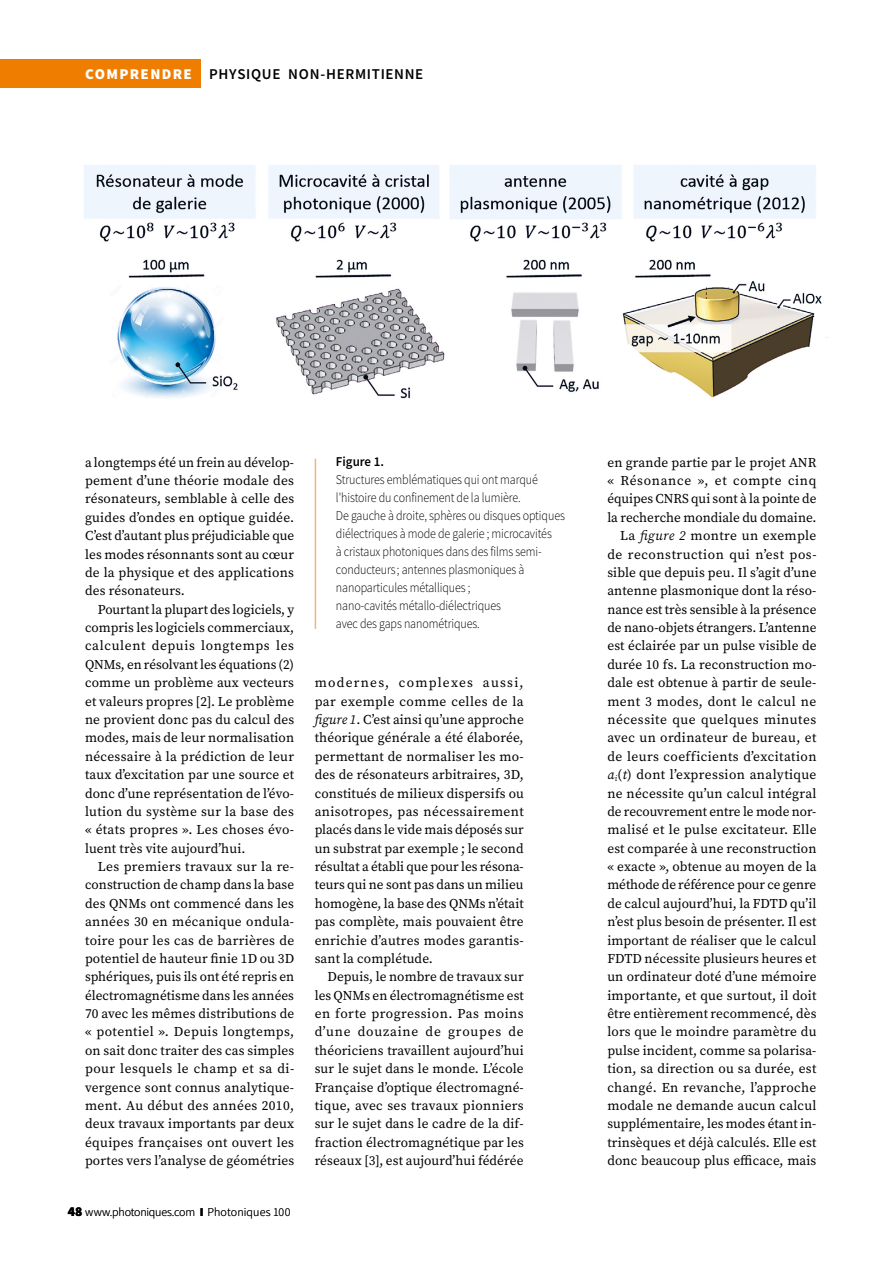
<style>
.page{position:relative;width:893px;height:1263px;background:#fff}
.page>*{position:absolute;margin:0;border:0;box-sizing:border-box;transform-origin:0 0}
.t1{font:600 15px "Source Sans Pro";letter-spacing:.045em;color:#000}
.t2{font:13.5px/18.3px "Source Serif Pro";letter-spacing:.01em;color:#000;text-align:justify}
.t3{font:300 13.5px/18px "Source Sans Pro";letter-spacing:-.01em;color:#000;scale:.89 1}
.t4{font:600 13.5px "Source Sans Pro";color:#000;scale:.96 1}
.t5{font:900 13.5px "Source Sans Pro";color:#000}
.t6{font:300 12px "Source Sans Pro";color:#000}
.s1{font-weight:900;color:#fff}
.s2{font-weight:900}
.s3{font-style:italic}
</style>
<div class="page">
<div style="left:0;top:60px;width:200px;height:28px;background:#ef7d00"></div>
<img style="left:84px;top:165px;width:744px;height:234px">
<hr style="left:315px;top:459px;width:1px;height:170px;background:#f08100">
<p class="t1" style="left:85px;top:64px;width:210px"><span class="s1">COMPRENDRE</span> PHYSIQUE NON</p>
<p class="t1" style="left:320px;top:64px;width:104px">-HERMITIENNE</p>
<p class="t2" style="left:85px;top:453px;width:211px">a longtemps été un frein au dévelop&shy;pement d’une théorie modale des résonateurs, semblable à celle des guides d’ondes en optique guidée.<br>C’est d’autant plus préjudiciable que les modes résonnants sont au cœur de la physique et des applications des résonateurs.</p>
<p class="t2" style="left:85px;top:600px;width:211px;text-indent:13px">Pourtant la plupart des logiciels, y compris les logiciels commerciaux, calculent depuis longtemps les QNMs, en résolvant les équations (2) comme un problème aux vecteurs et valeurs propres [2]. Le problème ne provient donc pas du calcul des modes, mais de leur normalisation nécessaire à la prédiction de leur taux d’excitation par une source et donc d’une représentation de l’évo&shy;lution du système sur la base des « états propres ». Les choses évo&shy;luent très vite aujourd’hui.</p>
<p class="t2" style="left:85px;top:857px;width:211px;text-indent:13px">Les premiers travaux sur la re&shy;construction de champ dans la base des QNMs ont commencé dans les années 30 en mécanique ondula&shy;toire pour les cas de barrières de potentiel de hauteur finie 1D ou 3D sphériques, puis ils ont été repris en électromagnétisme dans les années 70 avec les mêmes distributions de « potentiel ». Depuis longtemps, on sait donc traiter des cas simples pour lesquels le champ et sa di&shy;vergence sont connus analytique&shy;ment. Au début des années 2010, deux travaux importants par deux équipes françaises ont ouvert les portes vers l’analyse de géométries</p>
<p class="t5" style="left:68px;top:1202px;width:16px">48</p>
<p class="t6" style="left:85px;top:1205px;width:207px">www.photoniques.com <span class="s2">I</span> Photoniques 100</p>
<p class="t4" style="left:336px;top:453px;width:52px">FIGURE 1.</p>
<p class="t3" style="left:336px;top:471px;width:259px">Structures emblématiques qui ont marqué l'histoire du confinement de la lumière.<br>De gauche à droite, sphères ou disques optiques diélectriques à mode de galerie ; microcavités<br>à cristaux photoniques dans des films semi&shy;conducteurs ; antennes plasmoniques à nanoparticules métalliques ;<br>nano-cavités métallo-diélectriques<br>avec des gaps nanométriques.</p>
<p class="t2" style="left:315px;top:674px;width:211px">modernes, complexes aussi, par exemple comme celles de la <span class="s3">figure 1</span>. C’est ainsi qu’une approche théorique générale a été élaborée, permettant de normaliser les mo&shy;des de résonateurs arbitraires, 3D, constitués de milieux dispersifs ou anisotropes, pas nécessairement placés dans le vide mais déposés sur un substrat par exemple ; le second résultat a établi que pour les résona&shy;teurs qui ne sont pas dans un milieu homogène, la base des QNMs n’était pas complète, mais pouvaient être enrichie d’autres modes garantis&shy;sant la complétude.</p>
<p class="t2" style="left:315px;top:968px;width:211px;text-indent:13px">Depuis, le nombre de travaux sur les QNMs en électromagnétisme est en forte progression. Pas moins d’une douzaine de groupes de théoriciens travaillent aujourd’hui sur le sujet dans le monde. L’école Française d’optique électromagné&shy;tique, avec ses travaux pionniers sur le sujet dans le cadre de la dif&shy;fraction électromagnétique par les réseaux [3], est aujourd’hui fédérée</p>
<p class="t2" style="left:607px;top:453px;width:211px;text-align:right">en grande partie par le projet ANR « Résonance », et compte cinq équipes CNRS qui sont à la pointe de la recherche mondiale du domaine.<br>La <span class="s3">figure 2</span> montre un exemple de reconstruction qui n’est pos&shy;sible que depuis peu. Il s’agit d’une antenne plasmonique dont la réso&shy;nance est très sensible à la présence de nano-objets étrangers. L’antenne est éclairée par un pulse visible de durée 10 fs. La reconstruction mo&shy;dale est obtenue à partir de seule&shy;ment 3 modes, dont le calcul ne nécessite que quelques minutes avec un ordinateur de bureau, et de leurs coefficients d’excitation <span class="s3">a</span><sub>i</sub>(<span class="s3">t</span>) dont l’expression analytique ne nécessite qu’un calcul intégral de recouvrement entre le mode nor&shy;malisé et le pulse excitateur. Elle est comparée à une reconstruction « exacte », obtenue au moyen de la méthode de référence pour ce genre de calcul aujourd’hui, la FDTD qu’il n’est plus besoin de présenter. Il est important de réaliser que le calcul FDTD nécessite plusieurs heures et un ordinateur doté d’une mémoire importante, et que surtout, il doit être entièrement recommencé, dès lors que le moindre paramètre du pulse incident, comme sa polarisa&shy;tion, sa direction ou sa durée, est changé. En revanche, l’approche modale ne demande aucun calcul supplémentaire, les modes étant in&shy;trinsèques et déjà calculés. Elle est donc beaucoup plus efficace, mais</p>
</div>
